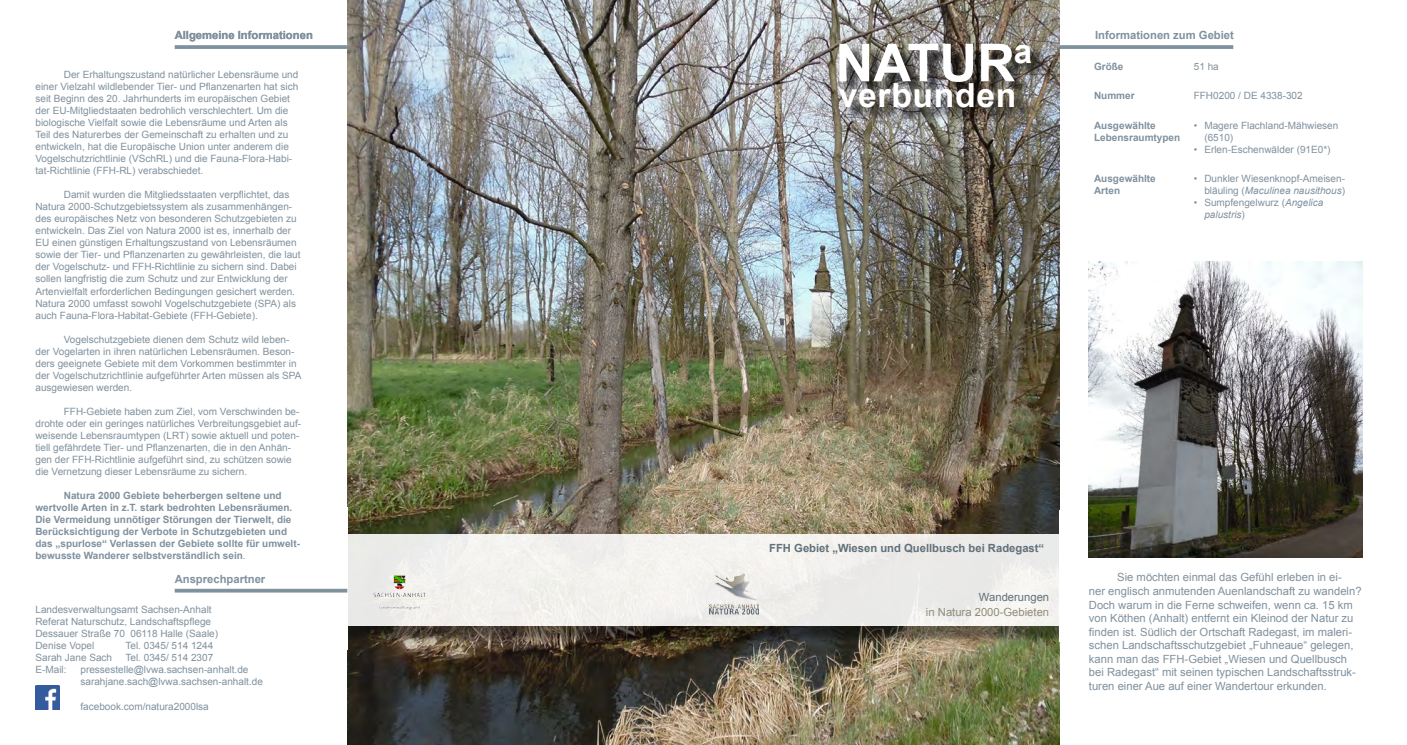
<style>
.page{position:relative;width:1407px;height:745px;background:#fff}
.page>*{position:absolute;margin:0;border:0;box-sizing:border-box;transform-origin:0 0}
.t1{font:700 52.38px "Arial";color:#fff}
.t2{font:700 33.25px "Arial";letter-spacing:.02em;color:#fff}
.t3{font:11.25px/13.5px "Arial";color:#80919e}
.t4{font:700 11.25px "Arial";color:#80919e}
.t5{font:700 11.25px "Arial";color:#61707a}
.t6{font:11.25px "Arial";color:#918d78}
.t7{font:11.25px "Arial";color:#61707a}
.t8{font:10px/12px "Arial";color:#80919e}
.t9{font:700 10px/12px "Arial";color:#80919e}
.s1{font-style:italic}
.s2{font-weight:400}
</style>
<div class="page">
<img style="left:347px;top:0;width:712px;height:744px">
<div style="left:340px;top:539px;width:726px;height:105px;background:#000;opacity:.5"></div>
<div style="left:347px;top:534px;width:712px;height:91px;background:#f1efed"></div>
<svg style="left:1059px;top:45px;width:174px;height:4px"></svg>
<div style="left:1059px;top:510px;width:22px;height:131px;background:#fff"></div>
<svg style="left:175px;top:45px;width:172px;height:4px"></svg>
<div style="left:326px;top:507px;width:21px;height:142px;background:#fff"></div>
<img style="left:373px;top:575px;width:53px;height:35px">
<div style="left:841px;top:45px;width:205px;height:77px;background:#000;opacity:.75"></div>
<svg style="left:175px;top:588px;width:172px;height:4px"></svg>
<img style="left:709px;top:569px;width:50px;height:46px">
<img style="left:1089px;top:261px;width:273px;height:296px">
<img style="left:35px;top:685px;width:25px;height:24px">
<p class="t4" style="left:175px;top:28px;width:140px">Allgemeine Informationen</p>
<p class="t4" style="left:1095px;top:28px;width:140px">Informationen zum Gebiet</p>
<h1 class="t1" style="left:835px;top:28px;width:198px">NATUR<sup>a</sup></h1>
<h2 class="t2" style="left:839px;top:73px;width:179px">verbunden</h2>
<p class="t9" style="left:1094px;top:61px;width:31px">Größe</p>
<p class="t8" style="left:1194px;top:61px;width:27px">51 ha</p>
<p class="t9" style="left:1094px;top:90px;width:42px">Nummer</p>
<p class="t8" style="left:1194px;top:90px;width:110px">FFH0200 / DE 4338-302</p>
<p class="t9" style="left:1094px;top:119px;width:88px">Ausgewählte<br>Lebensraumtypen</p>
<p class="t8" style="left:1204px;top:119px;width:135px;text-indent:-11px">• Magere Flachland-Mähwiesen (6510)</p>
<p class="t8" style="left:1194px;top:143px;width:138px">• Erlen-Eschenwälder (91E0*)</p>
<p class="t9" style="left:1094px;top:173px;width:63px">Ausgewählte<br>Arten</p>
<p class="t8" style="left:1194px;top:172px;width:153px;text-align:right">• Dunkler Wiesenknopf-Ameisen&shy;bläuling (<span class="s1">Maculinea nausithous</span>)</p>
<p class="t8" style="left:1204px;top:196px;width:120px;text-indent:-11px">• Sumpfengelwurz (<span class="s1">Angelica palustris</span>)</p>
<p class="t8" style="left:35px;top:69px;width:264px;text-indent:28px">Der Erhaltungszustand natürlicher Lebensräume und einer Vielzahl wildlebender Tier- und Pflanzenarten hat sich seit Beginn des 20. Jahrhunderts im europäischen Gebiet der EU-Mitgliedstaaten bedrohlich verschlechtert. Um die biologische Vielfalt sowie die Lebensräume und Arten als Teil des Naturerbes der Gemeinschaft zu erhalten und zu entwickeln, hat die Europäische Union unter anderem die Vogelschutzrichtlinie (VSchRL) und die Fauna-Flora-Habi&shy;tat-Richtlinie (FFH-RL) verabschiedet.</p>
<p class="t8" style="left:35px;top:189px;width:267px;text-indent:28px">Damit wurden die Mitgliedsstaaten verpflichtet, das Natura 2000-Schutzgebietssystem als zusammenhängen&shy;des europäisches Netz von besonderen Schutzgebieten zu entwickeln. Das Ziel von Natura 2000 ist es, innerhalb der EU einen günstigen Erhaltungszustand von Lebensräumen sowie der Tier- und Pflanzenarten zu gewährleisten, die laut der Vogelschutz- und FFH-Richtlinie zu sichern sind. Dabei sollen langfristig die zum Schutz und zur Entwicklung der Artenvielfalt erforderlichen Bedingungen gesichert werden.<br>Natura 2000 umfasst sowohl Vogelschutzgebiete (SPA) als auch Fauna-Flora-Habitat-Gebiete (FFH-Gebiete).</p>
<p class="t8" style="left:35px;top:333px;width:268px;text-indent:28px">Vogelschutzgebiete dienen dem Schutz wild leben&shy;der Vogelarten in ihren natürlichen Lebensräumen. Beson&shy;ders geeignete Gebiete mit dem Vorkommen bestimmter in der Vogelschutzrichtlinie aufgeführter Arten müssen als SPA ausgewiesen werden.</p>
<p class="t8" style="left:35px;top:405px;width:267px;text-indent:28px">FFH-Gebiete haben zum Ziel, vom Verschwinden be&shy;drohte oder ein geringes natürliches Verbreitungsgebiet auf&shy;weisende Lebensraumtypen (LRT) sowie aktuell und poten&shy;tiell gefährdete Tier- und Pflanzenarten, die in den Anhän&shy;gen der FFH-Richtlinie aufgeführt sind, zu schützen sowie die Vernetzung dieser Lebensräume zu sichern.</p>
<p class="t9" style="left:35px;top:489px;width:266px;text-indent:28px">Natura 2000 Gebiete beherbergen seltene und wertvolle Arten in z.T. stark bedrohten Lebensräumen.<br>Die Vermeidung unnötiger Störungen der Tierwelt, die Berücksichtigung der Verbote in Schutzgebieten und das „spurlose“ Verlassen der Gebiete sollte für umwelt&shy;bewusste Wanderer selbstverständlich sein<span class="s2">.</span></p>
<p class="t4" style="left:175px;top:571px;width:92px">Ansprechpartner</p>
<p class="t5" style="left:769px;top:540px;width:276px">FFH Gebiet „Wiesen und Quellbusch bei Radegast“</p>
<p class="t3" style="left:1089px;top:570px;width:274px;text-indent:28px">Sie möchten einmal das Gefühl erleben in ei-<br>ner englisch anmutenden Auenlandschaft zu wandeln?<br>Doch warum in die Ferne schweifen, wenn ca. 15 km von Köthen (Anhalt) entfernt ein Kleinod der Natur zu finden ist. Südlich der Ortschaft Radegast, im maleri&shy;schen Landschaftsschutzgebiet „Fuhneaue“ gelegen, kann man das FFH-Gebiet „Wiesen und Quellbusch bei Radegast“ mit seinen typischen Landschaftsstruk&shy;turen einer Aue auf einer Wandertour erkunden.</p>
<p class="t7" style="left:979px;top:589px;width:72px">Wanderungen</p>
<p class="t6" style="left:926px;top:604px;width:125px">in Natura 2000-Gebieten</p>
<p class="t8" style="left:35px;top:603px;width:184px">Landesverwaltungsamt Sachsen-Anhalt Referat Naturschutz, Landschaftspflege Dessauer Straße 70 06118 Halle (Saale)<br>Denise Vopel</p>
<p class="t8" style="left:125px;top:639px;width:89px">Tel. 0345/ 514 1244</p>
<p class="t8" style="left:35px;top:651px;width:78px">Sarah Jane Sach</p>
<p class="t8" style="left:125px;top:651px;width:89px">Tel. 0345/ 514 2307</p>
<p class="t8" style="left:35px;top:663px;width:33px">E-Mail:</p>
<p class="t8" style="left:80px;top:663px;width:184px">pressestelle@lvwa.sachsen-anhalt.de sarahjane.sach@lvwa.sachsen-anhalt.de</p>
<p class="t8" style="left:80px;top:699px;width:130px">facebook.com/natura2000lsa</p>
</div>
